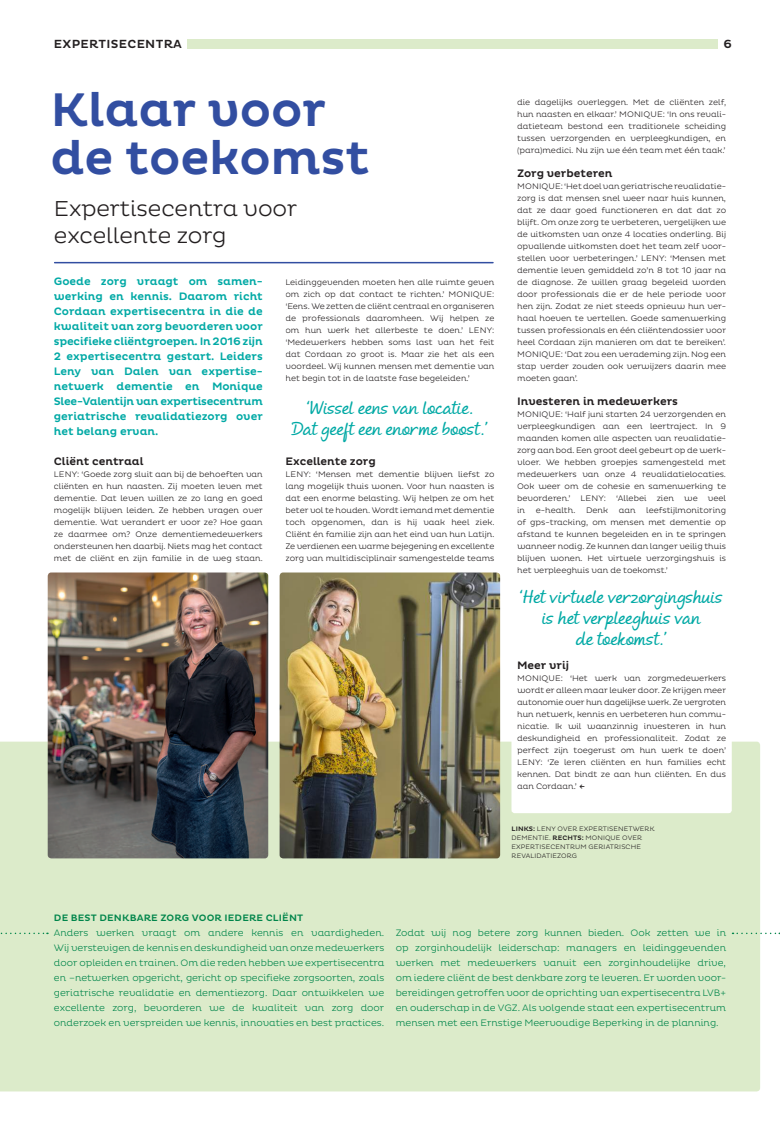
<style>
.page{position:relative;width:780px;height:1134px;background:#fff}
.page>*{position:absolute;margin:0;border:0;box-sizing:border-box;transform-origin:0 0}
.t1{font:500 48px/48px "Pluto";letter-spacing:-.005em;color:#324ea1}
.t2{font:300 22px/27px "Pluto";letter-spacing:-.005em;color:#231f20}
.t3{font:500 17.5px/21px "Andrea II Script Slant";color:#00a9a5;text-align:center}
.t4{font:500 12px "Pluto";letter-spacing:.025em;color:#231f20}
.t5{font:500 11px/15px "Pluto";color:#00a9a5;text-align:justify}
.t6{font:500 11px "Pluto";color:#231f20}
.t7{font:300 9.5px/15px "Pluto";color:#00854a;text-align:justify}
.t8{font:500 9.5px "Pluto";letter-spacing:.015em;color:#00854a}
.t9{font:300 8.2px/12px "Pluto";color:#231f20;text-align:justify}
.t10{font:300 6.6px/9px "Pluto";letter-spacing:.015em;color:#231f20}
.s1{font-weight:500}
</style>
<div class="page">
<div style="left:0;top:742px;width:760px;height:349px;background:#dcebca"></div>
<div style="left:48px;top:271px;width:220px;height:299px;border:6px solid #fff"></div>
<div style="left:280px;top:273px;width:220px;height:297px;border:6px solid #fff"></div>
<div style="left:514px;top:94px;width:215px;height:716px;background:#fff"></div>
<div style="left:511px;top:91px;width:220px;height:722px;border:6px solid #fff"></div>
<hr style="left:55px;top:262px;width:438px;height:1px;background:#324ea1">
<div style="left:187px;top:39px;width:530px;height:10px;background:#dcebca"></div>
<svg style="left:0;top:933px;width:48px;height:1px"></svg>
<svg style="left:732px;top:933px;width:48px;height:1px"></svg>
<img style="left:48px;top:572px;width:220px;height:286px">
<img style="left:279px;top:572px;width:221px;height:286px">
<h3 class="t4" style="left:54px;top:37px;width:129px">EXPERTISECENTRA</h3>
<h1 class="t1" style="left:50px;top:87px;width:321px">Klaar voor de toekomst</h1>
<h2 class="t2" style="left:54px;top:195px;width:245px">Expertisecentra voor excellente zorg</h2>
<p class="t5" style="left:54px;top:274px;width:210px">Goede zorg vraagt om samen&shy;werking en kennis. Daarom richt Cordaan expertisecentra in die de kwaliteit van zorg bevorderen voor specifieke cliëntgroepen. In 2016 zijn 2 expertisecentra gestart. Leiders Leny van Dalen van expertise&shy;netwerk dementie en Monique Slee-Valentijn van expertisecentrum geriatrische revalidatiezorg over het belang ervan.</p>
<h3 class="t6" style="left:54px;top:455px;width:91px">Cliënt centraal</h3>
<p class="t9" style="left:54px;top:468px;width:210px">LENY: ‘Goede zorg sluit aan bij de behoeften van cliënten en hun naasten. Zij moeten leven met dementie. Dat leven willen ze zo lang en goed mogelijk blijven leiden. Ze hebben vragen over dementie. Wat verandert er voor ze? Hoe gaan ze daarmee om? Onze dementiemedewerkers ondersteunen hen daarbij. Niets mag het contact met de cliënt en zijn familie in de weg staan.</p>
<p class="t9" style="left:285px;top:276px;width:210px">Leidinggevenden moeten hen alle ruimte geven om zich op dat contact te richten.’ MONIQUE: ‘Eens. We zetten de cliënt centraal en organiseren de professionals daaromheen. Wij helpen ze om hun werk het allerbeste te doen.’ LENY: ‘Medewerkers hebben soms last van het feit dat Cordaan zo groot is. Maar zie het als een voordeel. Wij kunnen mensen met dementie van het begin tot in de laatste fase begeleiden.’</p>
<h3 class="t3" style="left:292px;top:399px;width:197px">‘Wissel eens van locatie.<br>Dat geeft een enorme boost.’</h3>
<h3 class="t6" style="left:285px;top:455px;width:92px">Excellente zorg</h3>
<p class="t9" style="left:285px;top:468px;width:210px">LENY: ‘Mensen met dementie blijven liefst zo lang mogelijk thuis wonen. Voor hun naasten is dat een enorme belasting. Wij helpen ze om het beter vol te houden. Wordt iemand met dementie toch opgenomen, dan is hij vaak heel ziek.<br>Cliënt én familie zijn aan het eind van hun Latijn.<br>Ze verdienen een warme bejegening en excellente zorg van multidisciplinair samengestelde teams</p>
<h3 class="t4" style="left:723px;top:37px;width:10px">6</h3>
<p class="t9" style="left:517px;top:96px;width:210px">die dagelijks overleggen. Met de cliënten zelf, hun naasten en elkaar.’ MONIQUE: ‘In ons revali&shy;datieteam bestond een traditionele scheiding tussen verzorgenden en verpleegkundigen, en (para)medici. Nu zijn we één team met één taak.’</p>
<h3 class="t6" style="left:517px;top:167px;width:97px">Zorg verbeteren</h3>
<p class="t9" style="left:517px;top:180px;width:210px;text-align:left">MONIQUE: ‘Het doel van geriatrische revalidatie&shy;zorg is dat mensen snel weer naar huis kunnen, dat ze daar goed functioneren en dat dat zo blijft. Om onze zorg te verbeteren, vergelijken we de uitkomsten van onze 4 locaties onderling. Bij opvallende uitkomsten doet het team zelf voor&shy;stellen voor verbeteringen.’ LENY: ‘Mensen met dementie leven gemiddeld zo’n 8 tot 10 jaar na de diagnose. Ze willen graag begeleid worden door professionals die er de hele periode voor hen zijn. Zodat ze niet steeds opnieuw hun ver&shy;haal hoeven te vertellen. Goede samenwerking tussen professionals en één cliëntendossier voor heel Cordaan zijn manieren om dat te bereiken’.<br>MONIQUE: ‘Dat zou een verademing zijn. Nog een stap verder zouden ook verwijzers daarin mee moeten gaan’.</p>
<h3 class="t6" style="left:517px;top:395px;width:162px">Investeren in medewerkers</h3>
<p class="t9" style="left:517px;top:408px;width:210px">MONIQUE: ‘Half juni starten 24 verzorgenden en verpleegkundigen aan een leertraject. In 9 maanden komen alle aspecten van revalidatie&shy;zorg aan bod. Een groot deel gebeurt op de werk&shy;vloer. We hebben groepjes samengesteld met medewerkers van onze 4 revalidatielocaties.<br>Ook weer om de cohesie en samenwerking te bevorderen.’ LENY: ‘Allebei zien we veel in</p>
<p class="t9" style="left:517px;top:504px;width:210px;text-indent:129px">leefstijlmonitoring of gps-tracking, om mensen met dementie op afstand te kunnen begeleiden en in te springen wanneer nodig. Ze kunnen dan langer veilig thuis blijven wonen. Het virtuele verzorgingshuis is het verpleeghuis van de toekomst.’</p>
<h3 class="t3" style="left:520px;top:588px;width:204px">‘Het virtuele verzorgingshuis is het verpleeghuis van<br>de toekomst.’</h3>
<h3 class="t6" style="left:517px;top:659px;width:53px">Meer vrij</h3>
<p class="t9" style="left:517px;top:672px;width:210px">MONIQUE: ‘Het werk van zorgmedewerkers wordt er alleen maar leuker door. Ze krijgen meer autonomie over hun dagelijkse werk. Ze vergroten hun netwerk, kennis en verbeteren hun commu&shy;nicatie. Ik wil waanzinnig investeren in hun deskundigheid en professionaliteit. Zodat ze perfect zijn toegerust om hun werk te doen’ LENY: ‘Ze leren cliënten en hun families echt kennen. Dat bindt ze aan hun cliënten. En dus aan Cordaan.’ <span class="s1">←</span></p>
<p class="t9" style="left:535px;top:504px;width:41px">e-health.</p>
<p class="t9" style="left:586px;top:504px;width:24px">Denk</p>
<p class="t9" style="left:618px;top:504px;width:18px">aan</p>
<p class="t10" style="left:511px;top:824px;width:145px"><span class="s1">LINKS:</span> LENY OVER EXPERTISENETWERK<br>DEMENTIE. <span class="s1">RECHTS:</span> MONIQUE OVER<br>EXPERTISECENTRUM GERIATRISCHE<br>REVALIDATIEZORG</p>
<p class="t8" style="left:54px;top:912px;width:251px">DE BEST DENKBARE ZORG VOOR IEDERE CLIËNT</p>
<p class="t7" style="left:54px;top:925px;width:332px">Anders werken vraagt om andere kennis en vaardigheden.<br>Wij verstevigen de kennis en deskundigheid van onze medewerkers door opleiden en trainen. Om die reden hebben we expertisecentra en –netwerken opgericht, gericht op specifieke zorgsoorten, zoals geriatrische revalidatie en dementiezorg. Daar ontwikkelen we excellente zorg, bevorderen we de kwaliteit van zorg door onderzoek en verspreiden we kennis, innovaties en best practices.</p>
<p class="t7" style="left:395px;top:925px;width:332px">Zodat wij nog betere zorg kunnen bieden. Ook zetten we in op zorginhoudelijk leiderschap: managers en leidinggevenden werken met medewerkers vanuit een zorginhoudelijke drive, om iedere cliënt de best denkbare zorg te leveren. Er worden voor&shy;bereidingen getroffen voor de oprichting van expertisecentra LVB+ en ouderschap in de VGZ. Als volgende staat een expertisecentrum mensen met een Ernstige Meervoudige Beperking in de planning.</p>
</div>
